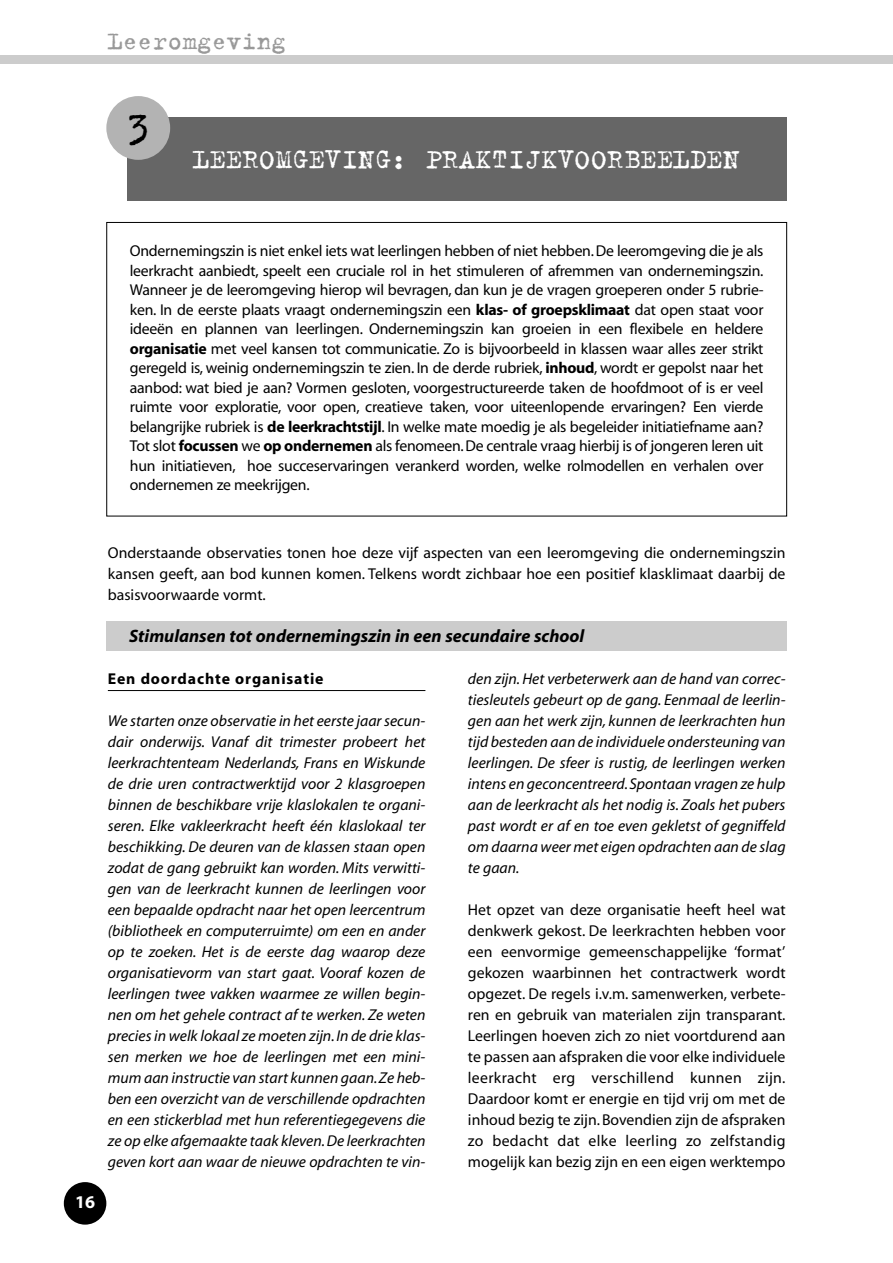
<style>
.page{position:relative;width:893px;height:1263px;background:#fff}
.page>*{position:absolute;margin:0;border:0;box-sizing:border-box;transform-origin:0 0}
.t1{font:45px "Trixie";color:#000}
.t2{font:30px "Trixie";color:#fff}
.t3{font:27px "Trixie";color:#999}
.t4{font:italic 700 18px "Myriad";color:#000}
.t5{font:700 18px "Myriad";color:#fff}
.t6{font:15.75px/21px "Myriad";color:#000;text-align:justify}
.t7{font:italic 15.75px/21px "Myriad";color:#000;text-align:justify}
.t8{font:700 15.75px "Myriad";letter-spacing:.055em;color:#000}
.s1{font-weight:700}
</style>
<div class="page">
<div style="left:106px;top:621px;width:681px;height:30px;background:#ccc"></div>
<div style="left:0;top:55px;width:892px;height:9px;background:#ccc"></div>
<div style="left:64px;top:1182px;width:42px;height:43px;background:#000;border-radius:50%"></div>
<hr style="left:108px;top:690px;width:317px;height:1px;background:#000">
<div style="left:128px;top:117px;width:659px;height:84px;background:#666"></div>
<div style="left:106px;top:96px;width:64px;height:64px;background:#b3b3b3;border-radius:50%"></div>
<h3 class="t3" style="left:108px;top:24px;width:180px">Leeromgeving</h3>
<h1 class="t1" style="left:126px;top:100px;width:26px">3</h1>
<h2 class="t2" style="left:193px;top:140px;width:547px">LEEROMGEVING: PRAKTIJKVOORBEELDEN</h2>
<p class="t6" style="left:130px;top:242px;width:635px;line-height:19.5px">Ondernemingszin is niet enkel iets wat leerlingen hebben of niet hebben. De leeromgeving die je als leerkracht aanbiedt, speelt een cruciale rol in het stimuleren of afremmen van ondernemingszin.<br>Wanneer je de leeromgeving hierop wil bevragen, dan kun je de vragen groeperen onder 5 rubrie&shy;ken. In de eerste plaats vraagt ondernemingszin een <span class="s1">klas- of groepsklimaat</span> dat open staat voor ideeën en plannen van leerlingen. Ondernemingszin kan groeien in een flexibele en heldere <span class="s1">organisatie</span> met veel kansen tot communicatie. Zo is bijvoorbeeld in klassen waar alles zeer strikt geregeld is, weinig ondernemingszin te zien. In de derde rubriek, <span class="s1">inhoud</span>, wordt er gepolst naar het aanbod: wat bied je aan? Vormen gesloten, voorgestructureerde taken de hoofdmoot of is er veel ruimte voor exploratie, voor open, creatieve taken, voor uiteenlopende ervaringen? Een vierde belangrijke rubriek is <span class="s1">de leerkrachtstijl</span>. In welke mate moedig je als begeleider initiatiefname aan?<br>Tot slot <span class="s1">focussen</span> we <span class="s1">op ondernemen</span> als fenomeen.De centrale vraag hierbij is of jongeren leren uit hun initiatieven, hoe succeservaringen verankerd worden, welke rolmodellen en verhalen over ondernemen ze meekrijgen.</p>
<p class="t5" style="left:75px;top:1195px;width:21px">16</p>
<p class="t6" style="left:108px;top:544px;width:679px">Onderstaande observaties tonen hoe deze vijf aspecten van een leeromgeving die ondernemingszin kansen geeft, aan bod kunnen komen. Telkens wordt zichbaar hoe een positief klasklimaat daarbij de basisvoorwaarde vormt.</p>
<p class="t4" style="left:129px;top:629px;width:457px">Stimulansen tot ondernemingszin in een secundaire school</p>
<p class="t8" style="left:108px;top:673px;width:217px">Een doordachte organisatie</p>
<p class="t7" style="left:108px;top:712px;width:319px">We starten onze observatie in het eerste jaar secun&shy;dair onderwijs. Vanaf dit trimester probeert het leerkrachtenteam Nederlands, Frans en Wiskunde de drie uren contractwerktijd voor 2 klasgroepen binnen de beschikbare vrije klaslokalen te organi&shy;seren. Elke vakleerkracht heeft één klaslokaal ter beschikking. De deuren van de klassen staan open zodat de gang gebruikt kan worden. Mits verwitti&shy;gen van de leerkracht kunnen de leerlingen voor een bepaalde opdracht naar het open leercentrum (bibliotheek en computerruimte) om een en ander op te zoeken. Het is de eerste dag waarop deze organisatievorm van start gaat. Vooraf kozen de leerlingen twee vakken waarmee ze willen begin&shy;nen om het gehele contract af te werken. Ze weten precies in welk lokaal ze moeten zijn.In de drie klas&shy;sen merken we hoe de leerlingen met een mini&shy;mum aan instructie van start kunnen gaan.Ze heb&shy;ben een overzicht van de verschillende opdrachten en een stickerblad met hun referentiegegevens die ze op elke afgemaakte taak kleven.De leerkrachten geven kort aan waar de nieuwe opdrachten te vin-</p>
<p class="t7" style="left:468px;top:670px;width:319px">den zijn. Het verbeterwerk aan de hand van correc&shy;tiesleutels gebeurt op de gang. Eenmaal de leerlin&shy;gen aan het werk zijn, kunnen de leerkrachten hun tijd besteden aan de individuele ondersteuning van leerlingen. De sfeer is rustig, de leerlingen werken intens en geconcentreerd.Spontaan vragen ze hulp aan de leerkracht als het nodig is. Zoals het pubers past wordt er af en toe even gekletst of gegniffeld om daarna weer met eigen opdrachten aan de slag te gaan.</p>
<p class="t6" style="left:468px;top:901px;width:319px">Het opzet van deze organisatie heeft heel wat denkwerk gekost. De leerkrachten hebben voor een eenvormige gemeenschappelijke ‘format’ gekozen waarbinnen het contractwerk wordt opgezet. De regels i.v.m. samenwerken, verbete&shy;ren en gebruik van materialen zijn transparant.<br>Leerlingen hoeven zich zo niet voortdurend aan te passen aan afspraken die voor elke individuele leerkracht erg verschillend kunnen zijn.<br>Daardoor komt er energie en tijd vrij om met de inhoud bezig te zijn. Bovendien zijn de afspraken zo bedacht dat elke leerling zo zelfstandig mogelijk kan bezig zijn en een eigen werktempo</p>
</div>
